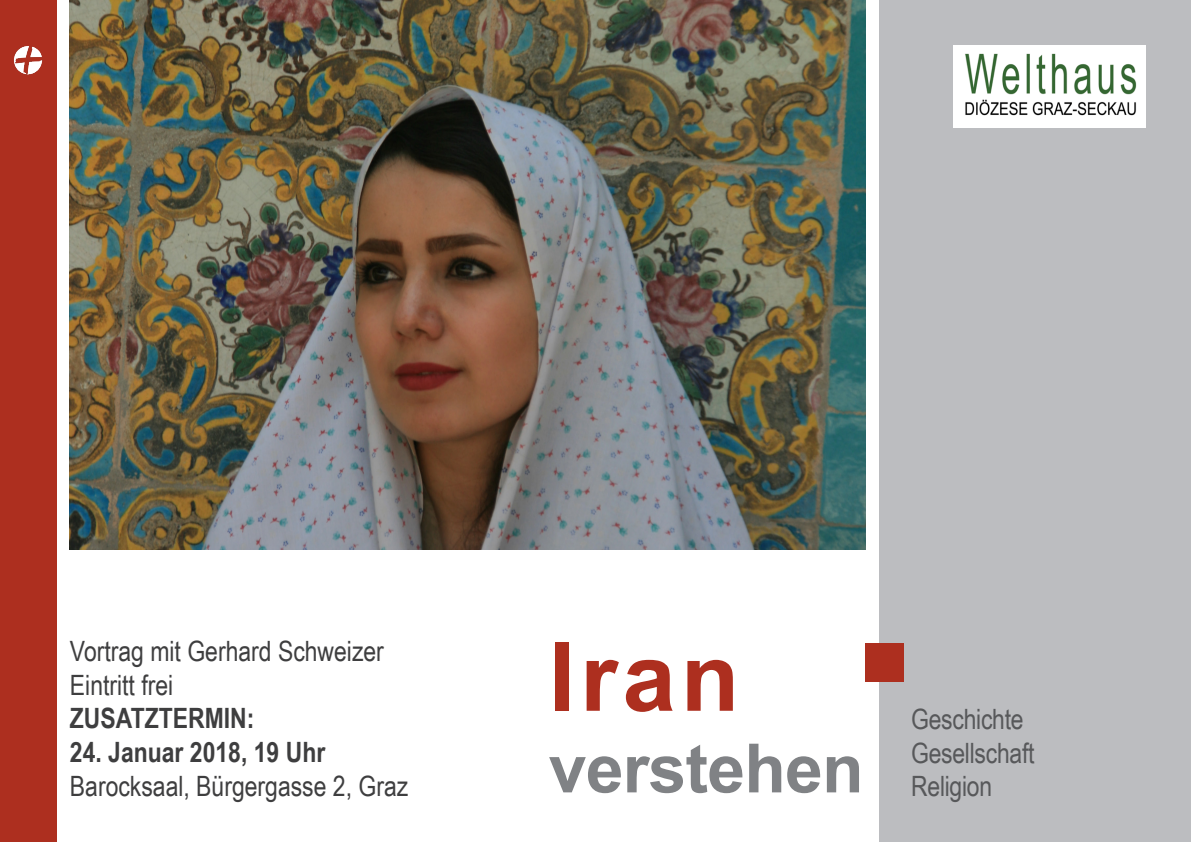
<style>
.page{position:relative;width:1191px;height:842px;background:#fff}
.page>*{position:absolute;margin:0;border:0;box-sizing:border-box;transform-origin:0 0}
.t1{font:700 96px "Arial";color:#ad2f1f}
.t2{font:700 68px "Arial";letter-spacing:-.01em;color:#808285}
.t3{font:28px/33.6px "Arial Narrow";color:#3e3e3f}
.t4{font:28px/33.6px "Arial Narrow";letter-spacing:-.01em;color:#57585a}
.t5{font:700 28px "Arial Narrow";color:#3e3e3f}
.s1{font-weight:700}
</style>
<div class="page">
<div style="left:879px;top:0;width:312px;height:842px;background:#bcbdc0"></div>
<div style="left:0;top:0;width:57px;height:842px;background:#ad2f1f"></div>
<div style="left:953px;top:45px;width:192px;height:83px;background:#fff"></div>
<img style="left:965px;top:53px;width:172px;height:63px">
<img style="left:13px;top:46px;width:30px;height:29px">
<div style="left:866px;top:644px;width:38px;height:38px;background:#ad2f1f"></div>
<img style="left:70px;top:0;width:796px;height:550px">
<p class="t3" style="left:70px;top:633px;width:315px">Vortrag mit Gerhard Schweizer<br>Eintritt frei</p>
<p class="t5" style="left:70px;top:697px;width:186px">ZUSATZTERMIN:</p>
<p class="t3" style="left:70px;top:734px;width:340px"><span class="s1">24. Januar 2018, 19 Uhr<br></span>Barocksaal, Bürgergasse 2, Graz</p>
<p class="t1" style="left:549px;top:609px;width:192px">Iran</p>
<p class="t2" style="left:549px;top:720px;width:316px">verstehen</p>
<p class="t4" style="left:911px;top:701px;width:125px">Geschichte<br>Gesellschaft<br>Religion</p>
</div>
